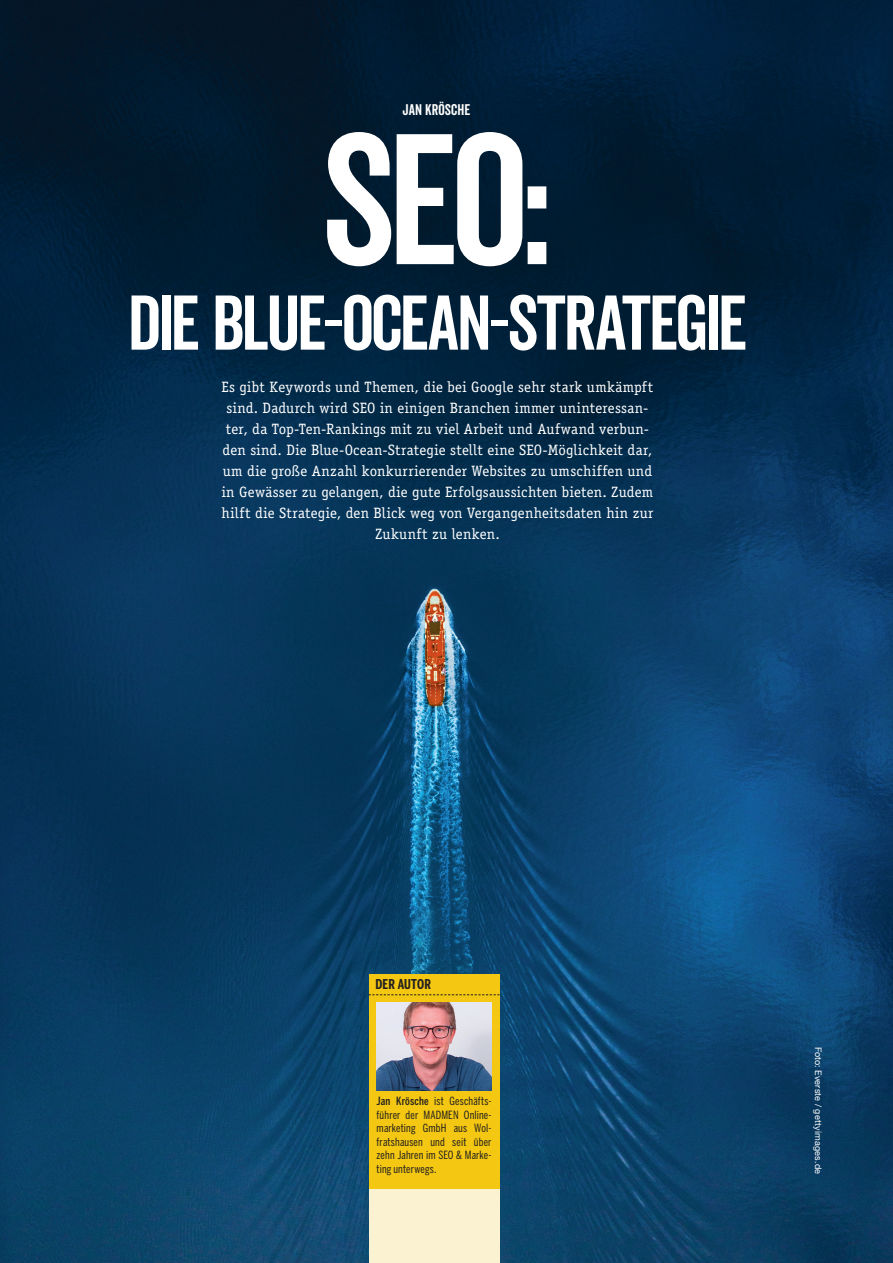
<style>
.page{position:relative;width:893px;height:1263px;background:#fff}
.page>*{position:absolute;margin:0;border:0;box-sizing:border-box;transform-origin:0 0}
.t1{font:180px "Veneer Clean";color:#fff}
.t2{font:75px "Veneer Clean";letter-spacing:-.035em;color:#fff}
.t3{font:15px/21px "Officina Serif Std";letter-spacing:.015em;color:#fff;text-align:center}
.t4{font:15px "Veneer Clean";letter-spacing:.005em;color:#fff}
.t5{font:700 extra-condensed 13.5px "Benton Sans";letter-spacing:.015em;color:#231f20}
.t6{font:extra-condensed 11.25px/13.5px "Benton Sans";letter-spacing:.015em;color:#231f20;text-align:justify}
.t7{font:9px "Helvetica Neue";letter-spacing:.025em;color:#fff}
.s1{font-weight:500}
</style>
<div class="page">
<img style="left:0;top:0;width:893px;height:1263px">
<div style="left:369px;top:974px;width:131px;height:289px;background:#fbf2d2"></div>
<div style="left:369px;top:974px;width:131px;height:215px;background:#f3c712"></div>
<img style="left:377px;top:1002px;width:114px;height:88px">
<svg style="left:369px;top:994px;width:130px;height:1px"></svg>
<p class="t4" style="left:403px;top:100px;width:69px">JAN KRÖSCHE</p>
<h1 class="t1" style="left:321px;top:91px;width:234px">SEO:</h1>
<h2 class="t2" style="left:128px;top:277px;width:621px">DIE BLUE-OCEAN-STRATEGIE</h2>
<p class="t3" style="left:221px;top:376px;width:433px">Es gibt Keywords und Themen, die bei Google sehr stark umkämpft sind. Dadurch wird SEO in einigen Branchen immer uninteressan&shy;ter, da Top-Ten-Rankings mit zu viel Arbeit und Aufwand verbun&shy;den sind. Die Blue-Ocean-Strategie stellt eine SEO-Möglichkeit dar, um die große Anzahl konkurrierender Websites zu umschiffen und in Gewässer zu gelangen, die gute Erfolgsaussichten bieten. Zudem hilft die Strategie, den Blick weg von Vergangenheitsdaten hin zur Zukunft zu lenken.</p>
<p class="t5" style="left:375px;top:976px;width:57px">DER AUTOR</p>
<p class="t6" style="left:377px;top:1094px;width:116px"><span class="s1">Jan Krösche</span> ist Geschäfts&shy;führer der MADMEN Online&shy;marketing GmbH aus Wol&shy;fratshausen und seit über zehn Jahren im SEO &amp; Marke&shy;ting unterwegs.</p>
<p class="t7" style="left:825px;top:1046px;width:129px;rotate:90deg">Foto: Everste / gettyimages.de</p>
</div>
